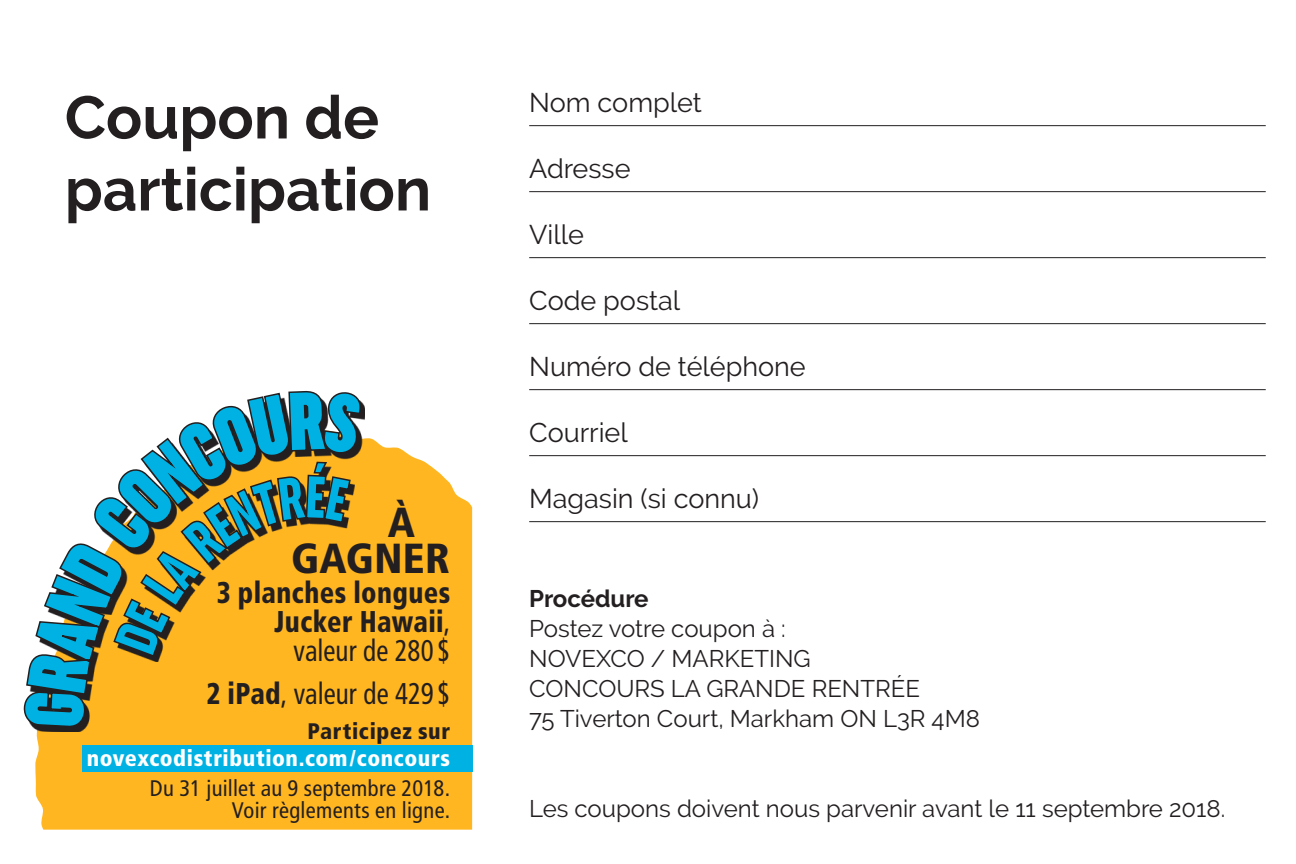
<style>
.page{position:relative;width:1296px;height:864px;background:#fff}
.page>*{position:absolute;margin:0;border:0;box-sizing:border-box;transform-origin:0 0}
.t1{font:700 60px "Raleway";color:#231f20}
.t2{font:900 condensed 42px "Frutiger";letter-spacing:.01em;color:#231f20}
.t3{font:900 condensed 30px/29.4px "Frutiger";letter-spacing:.015em;color:#231f20;text-align:right;scale:.9 1}
.t4{font:condensed 30px "Frutiger";color:#231f20;scale:.9 1}
.t5{font:27px "Raleway";color:#231f20}
.t6{font:24px/30px "Raleway";color:#231f20}
.t7{font:700 24px "Raleway";color:#231f20}
.t8{font:condensed 22.5px/22.5px "Frutiger";letter-spacing:.015em;color:#231f20;text-align:right}
.t9{font:900 condensed 22.5px/27px "Frutiger";letter-spacing:.025em;color:#fff;text-align:right}
.s1{font-weight:400}
.s2{font-weight:900}
.s3{color:#231f20}
</style>
<div class="page">
<div style="left:35px;top:438px;width:437px;height:392px;background:#ffb620"></div>
<svg style="left:32px;top:401px;width:333px;height:331px;background:#e8a927"></svg>
<svg style="left:24px;top:391px;width:337px;height:336px"></svg>
<div style="left:117px;top:467px;width:238px;height:195px;background:#ffb620"></div>
<svg style="left:112px;top:461px;width:240px;height:197px"></svg>
<div style="left:82px;top:745px;width:390px;height:26px;background:#00b2e3"></div>
<hr style="left:529px;top:125px;width:737px;height:1px;background:#231f20">
<hr style="left:529px;top:191px;width:737px;height:1px;background:#231f20">
<hr style="left:529px;top:257px;width:737px;height:1px;background:#231f20">
<hr style="left:529px;top:323px;width:737px;height:1px;background:#231f20">
<hr style="left:529px;top:389px;width:737px;height:1px;background:#231f20">
<hr style="left:529px;top:455px;width:737px;height:1px;background:#231f20">
<hr style="left:529px;top:521px;width:737px;height:1px;background:#231f20">
<p class="t1" style="left:65px;top:83px;width:316px">Coupon de</p>
<p class="t1" style="left:65px;top:155px;width:368px">participation</p>
<p class="t2" style="left:388px;top:497px;width:29px">À</p>
<p class="t2" style="left:291px;top:533px;width:161px">GAGNER</p>
<p class="t3" style="left:217px;top:578px;width:261px">3 planches longues<br>Jucker Hawaii<span class="s1">, valeur de 280 $</span></p>
<p class="t4" style="left:207px;top:676px;width:272px"><span class="s2">2 iPad</span>, valeur de 429 $</p>
<p class="t9" style="left:87px;top:717px;width:365px"><span class="s3">Participez sur </span>novexcodistribution.com/concours</p>
<p class="t8" style="left:150px;top:777px;width:302px">Du 31 juillet au 9 septembre 2018.<br>Voir règlements en ligne.</p>
<p class="t5" style="left:529px;top:87px;width:174px">Nom complet</p>
<p class="t5" style="left:529px;top:153px;width:103px">Adresse</p>
<p class="t5" style="left:529px;top:219px;width:56px">Ville</p>
<p class="t5" style="left:529px;top:285px;width:153px">Code postal</p>
<p class="t5" style="left:529px;top:351px;width:278px">Numéro de téléphone</p>
<p class="t5" style="left:529px;top:417px;width:100px">Courriel</p>
<p class="t5" style="left:529px;top:483px;width:232px">Magasin (si connu)</p>
<p class="t7" style="left:529px;top:585px;width:121px">Procédure</p>
<p class="t6" style="left:529px;top:613px;width:283px">Postez votre coupon à :<br>NOVEXCO / MARKETING</p>
<p class="t6" style="left:529px;top:673px;width:392px">CONCOURS LA GRANDE RENTRÉE</p>
<p class="t6" style="left:529px;top:703px;width:452px">75 Tiverton Court, Markham ON L3R 4M8</p>
<p class="t6" style="left:529px;top:793px;width:698px">Les coupons doivent nous parvenir avant le 11 septembre 2018.</p>
</div>
